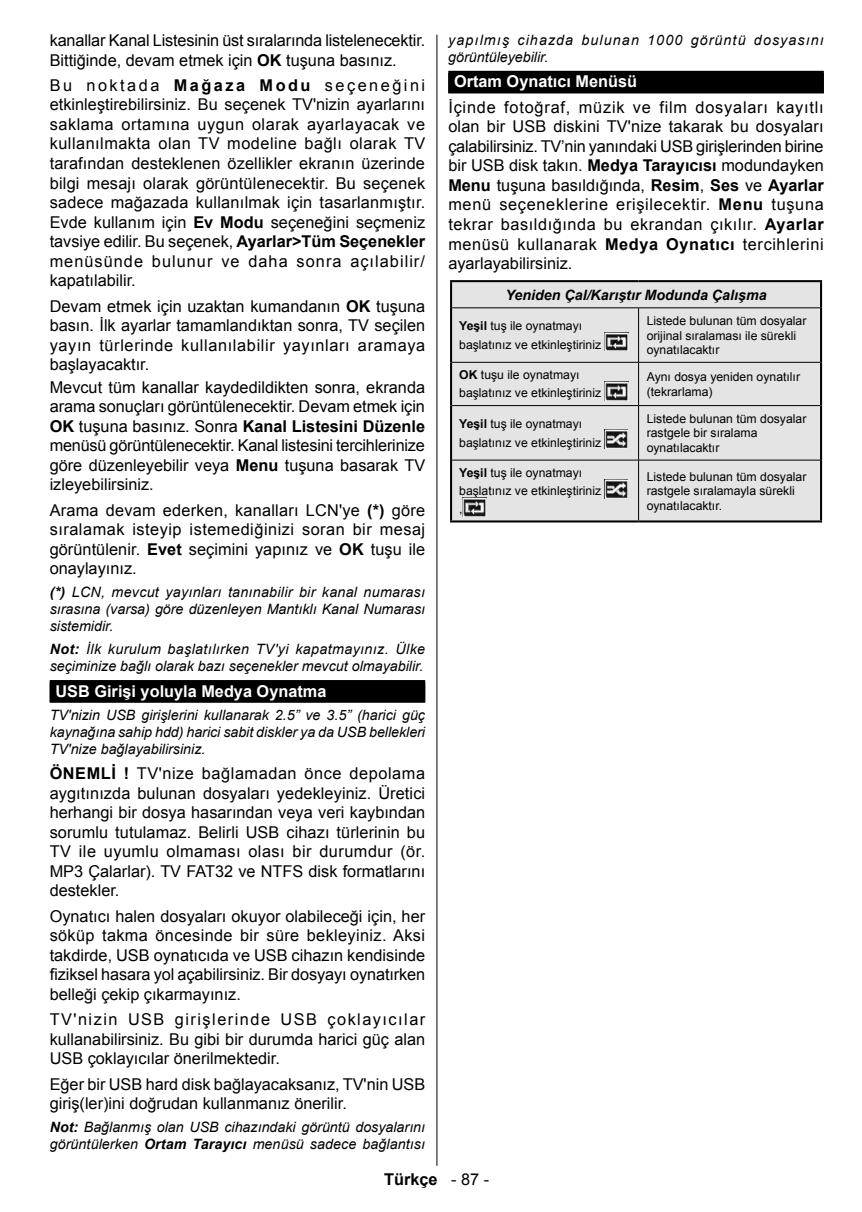
<style>
.page{position:relative;width:862px;height:1212px;background:#fff}
.page>*{position:absolute;margin:0;border:0;box-sizing:border-box;transform-origin:0 0}
.t1{font:16.2px/19.6px "Arial";color:#000;text-align:justify}
.t2{font:700 16.2px "Arial";color:#fff}
.t3{font:700 16.2px "Arial";color:#000}
.t4{font:italic 14.17px/17.1px "Arial";color:#000;text-align:justify}
.t5{font:italic 14.17px/17.1px "Arial";letter-spacing:.075em;color:#000}
.t6{font:italic 700 14.17px "Arial";color:#000}
.t7{font:12.15px/14.6px "Arial";color:#000}
.s1{font-weight:700}
.s2{font-weight:400}
</style>
<div class="page">
<hr style="left:436px;top:35px;width:1px;height:1131px;background:#000">
<div style="left:50px;top:680px;width:375px;height:22px;background:#000"></div>
<div style="left:50px;top:682px;width:375px;height:21px;background:#000"></div>
<div style="left:448px;top:71px;width:375px;height:22px;background:#000"></div>
<div style="left:452px;top:282px;width:367px;height:238px;background:#e4e4e4"></div>
<hr style="left:450px;top:280px;width:188px;height:2px;background:#000">
<hr style="left:450px;top:282px;width:2px;height:26px;background:#000">
<hr style="left:638px;top:280px;width:183px;height:2px;background:#000">
<hr style="left:450px;top:308px;width:2px;height:54px;background:#000">
<hr style="left:819px;top:308px;width:2px;height:54px;background:#000">
<hr style="left:450px;top:362px;width:2px;height:44px;background:#000">
<hr style="left:819px;top:362px;width:2px;height:44px;background:#000">
<hr style="left:450px;top:406px;width:2px;height:54px;background:#000">
<hr style="left:819px;top:406px;width:2px;height:54px;background:#000">
<hr style="left:450px;top:460px;width:2px;height:60px;background:#000">
<hr style="left:819px;top:460px;width:2px;height:60px;background:#000">
<hr style="left:450px;top:520px;width:188px;height:2px;background:#000">
<hr style="left:638px;top:520px;width:183px;height:2px;background:#000">
<hr style="left:452px;top:460px;width:186px;height:1px;background:#000">
<hr style="left:638px;top:460px;width:181px;height:1px;background:#000">
<hr style="left:819px;top:282px;width:2px;height:26px;background:#000">
<hr style="left:452px;top:307px;width:186px;height:1px;background:#000">
<hr style="left:638px;top:307px;width:181px;height:1px;background:#000">
<hr style="left:637px;top:308px;width:1px;height:54px;background:#000">
<hr style="left:452px;top:362px;width:186px;height:1px;background:#000">
<hr style="left:638px;top:362px;width:181px;height:1px;background:#000">
<hr style="left:637px;top:363px;width:1px;height:42px;background:#000">
<hr style="left:452px;top:405px;width:186px;height:1px;background:#000">
<hr style="left:638px;top:405px;width:181px;height:1px;background:#000">
<hr style="left:637px;top:406px;width:1px;height:54px;background:#000">
<hr style="left:637px;top:460px;width:1px;height:60px;background:#000">
<img style="left:604px;top:332px;width:23px;height:19px">
<img style="left:604px;top:382px;width:23px;height:18px">
<img style="left:604px;top:430px;width:23px;height:18px">
<img style="left:604px;top:480px;width:23px;height:18px">
<img style="left:462px;top:498px;width:23px;height:18px">
<p class="t1" style="left:50px;top:31px;width:377px">kanallar Kanal Listesinin üst sıralarında listelenecektir.<br>Bittiğinde, devam etmek için <span class="s1">OK</span> tuşuna basınız.</p>
<p class="t1" style="left:50px;top:75px;width:377px">Bu noktada <span class="s1">Mağaza Modu</span> seçeneğini etkinleştirebilirsiniz. Bu seçenek TV'nizin ayarlarını saklama ortamına uygun olarak ayarlayacak ve kullanılmakta olan TV modeline bağlı olarak TV tarafından desteklenen özellikler ekranın üzerinde bilgi mesajı olarak görüntülenecektir. Bu seçenek sadece mağazada kullanılmak için tasarlanmıştır.<br>Evde kullanım için <span class="s1">Ev Modu</span> seçeneğini seçmeniz tavsiye edilir. Bu seçenek, <span class="s1">Ayarlar&gt;Tüm Seçenekler </span>menüsünde bulunur ve daha sonra açılabilir/ kapatılabilir.</p>
<p class="t1" style="left:50px;top:296px;width:377px">Devam etmek için uzaktan kumandanın <span class="s1">OK</span> tuşuna basın. İlk ayarlar tamamlandıktan sonra, TV seçilen yayın türlerinde kullanılabilir yayınları aramaya başlayacaktır.</p>
<p class="t1" style="left:50px;top:377px;width:377px">Mevcut tüm kanallar kaydedildikten sonra, ekranda arama sonuçları görüntülenecektir. Devam etmek için <span class="s1">OK</span> tuşuna basınız. Sonra <span class="s1">Kanal Listesini Düzenle </span>menüsü görüntülenecektir. Kanal listesini tercihlerinize göre düzenleyebilir veya <span class="s1">Menu</span> tuşuna basarak TV izleyebilirsiniz.</p>
<p class="t1" style="left:50px;top:500px;width:377px">Arama devam ederken, kanalları LCN'ye <span class="s1">(*)</span> göre sıralamak isteyip istemediğinizi soran bir mesaj görüntülenir. <span class="s1">Evet</span> seçimini yapınız ve <span class="s1">OK</span> tuşu ile onaylayınız.</p>
<p class="t4" style="left:50px;top:584px;width:377px"><span class="s1">(*)</span> LCN, mevcut yayınları tanınabilir bir kanal numarası sırasına (varsa) göre düzenleyen Mantıklı Kanal Numarası sistemidir.</p>
<p class="t4" style="left:50px;top:641px;width:377px"><span class="s1">Not:</span> İlk kurulum başlatılırken TV'yi kapatmayınız. Ülke seçiminize bağlı olarak bazı seçenekler mevcut olmayabilir.</p>
<p class="t2" style="left:55px;top:680px;width:272px">USB Girişi yoluyla Medya Oynatma</p>
<p class="t4" style="left:50px;top:706px;width:377px">TV'nizin USB girişlerini kullanarak 2.5” ve 3.5” (harici güç kaynağına sahip hdd) harici sabit diskler ya da USB bellekleri TV'nize bağlayabilirsiniz.</p>
<p class="t1" style="left:50px;top:764px;width:377px"><span class="s1">ÖNEMLİ !</span> TV'nize bağlamadan önce depolama aygıtınızda bulunan dosyaları yedekleyiniz. Üretici herhangi bir dosya hasarından veya veri kaybından sorumlu tutulamaz. Belirli USB cihazı türlerinin bu TV ile uyumlu olmaması olası bir durumdur (ör.<br>MP3 Çalarlar). TV FAT32 ve NTFS disk formatlarını destekler.</p>
<p class="t1" style="left:50px;top:906px;width:377px">Oynatıcı halen dosyaları okuyor olabileceği için, her söküp takma öncesinde bir süre bekleyiniz. Aksi takdirde, USB oynatıcıda ve USB cihazın kendisinde fiziksel hasara yol açabilirsiniz. Bir dosyayı oynatırken belleği çekip çıkarmayınız.</p>
<p class="t1" style="left:50px;top:1010px;width:377px">TV'nizin USB girişlerinde USB çoklayıcılar kullanabilirsiniz. Bu gibi bir durumda harici güç alan USB çoklayıcılar önerilmektedir.</p>
<p class="t1" style="left:50px;top:1074px;width:377px">Eğer bir USB hard disk bağlayacaksanız, TV'nin USB giriş(ler)ini doğrudan kullanmanız önerilir.</p>
<p class="t4" style="left:50px;top:1119px;width:377px"><span class="s1">Not:</span> Bağlanmış olan USB cihazındaki görüntü dosyalarını görüntülerken <span class="s1">Ortam Tarayıcı</span> menüsü sadece bağlantısı</p>
<p class="t5" style="left:448px;top:32px;width:377px">yapılmış cihazda bulunan 1000 görüntü dosyasını görüntüleyebilir.</p>
<p class="t2" style="left:454px;top:71px;width:184px">Ortam Oynatıcı Menüsü</p>
<p class="t1" style="left:448px;top:97px;width:377px">İçinde fotoğraf, müzik ve film dosyaları kayıtlı olan bir USB diskini TV'nize takarak bu dosyaları çalabilirsiniz. TV’nin yanındaki USB girişlerinden birine bir USB disk takın. <span class="s1">Medya Tarayıcısı</span> modundayken <span class="s1">Menu</span> tuşuna basıldığında, <span class="s1">Resim</span>, <span class="s1">Ses</span> ve <span class="s1">Ayarlar </span>menü seçeneklerine erişilecektir. <span class="s1">Menu</span> tuşuna tekrar basıldığında bu ekrandan çıkılır. <span class="s1">Ayarlar </span>menüsü kullanarak <span class="s1">Medya Oynatıcı</span> tercihlerini ayarlayabilirsiniz.</p>
<p class="t6" style="left:505px;top:285px;width:262px">Yeniden Çal/Karıştır Modunda Çalışma</p>
<p class="t7" style="left:459px;top:316px;width:143px;line-height:19.6px"><span class="s1">Yeşil</span> tuş ile oynatmayı başlatınız ve etkinleştiriniz</p>
<p class="t7" style="left:646px;top:313px;width:161px">Listede bulunan tüm dosyalar orijinal sıralaması ile sürekli oynatılacaktır</p>
<p class="t7" style="left:459px;top:366px;width:143px;line-height:18px"><span class="s1">OK</span> tuşu ile oynatmayı başlatınız ve etkinleştiriniz</p>
<p class="t7" style="left:646px;top:370px;width:155px">Aynı dosya yeniden oynatılır (tekrarlama)</p>
<p class="t7" style="left:459px;top:414px;width:143px;line-height:19.6px"><span class="s1">Yeşil</span> tuş ile oynatmayı başlatınız ve etkinleştiriniz</p>
<p class="t7" style="left:646px;top:411px;width:161px">Listede bulunan tüm dosyalar rastgele bir sıralama oynatılacaktır</p>
<p class="t7" style="left:459px;top:464px;width:143px;line-height:18px"><span class="s1">Yeşil</span> tuş ile oynatmayı başlatınız ve etkinleştiriniz ,</p>
<p class="t7" style="left:646px;top:469px;width:161px">Listede bulunan tüm dosyalar rastgele sıralamayla sürekli oynatılacaktır.</p>
<p class="t3" style="left:384px;top:1168px;width:106px">Türkçe <span class="s2">- 87 -</span></p>
</div>
